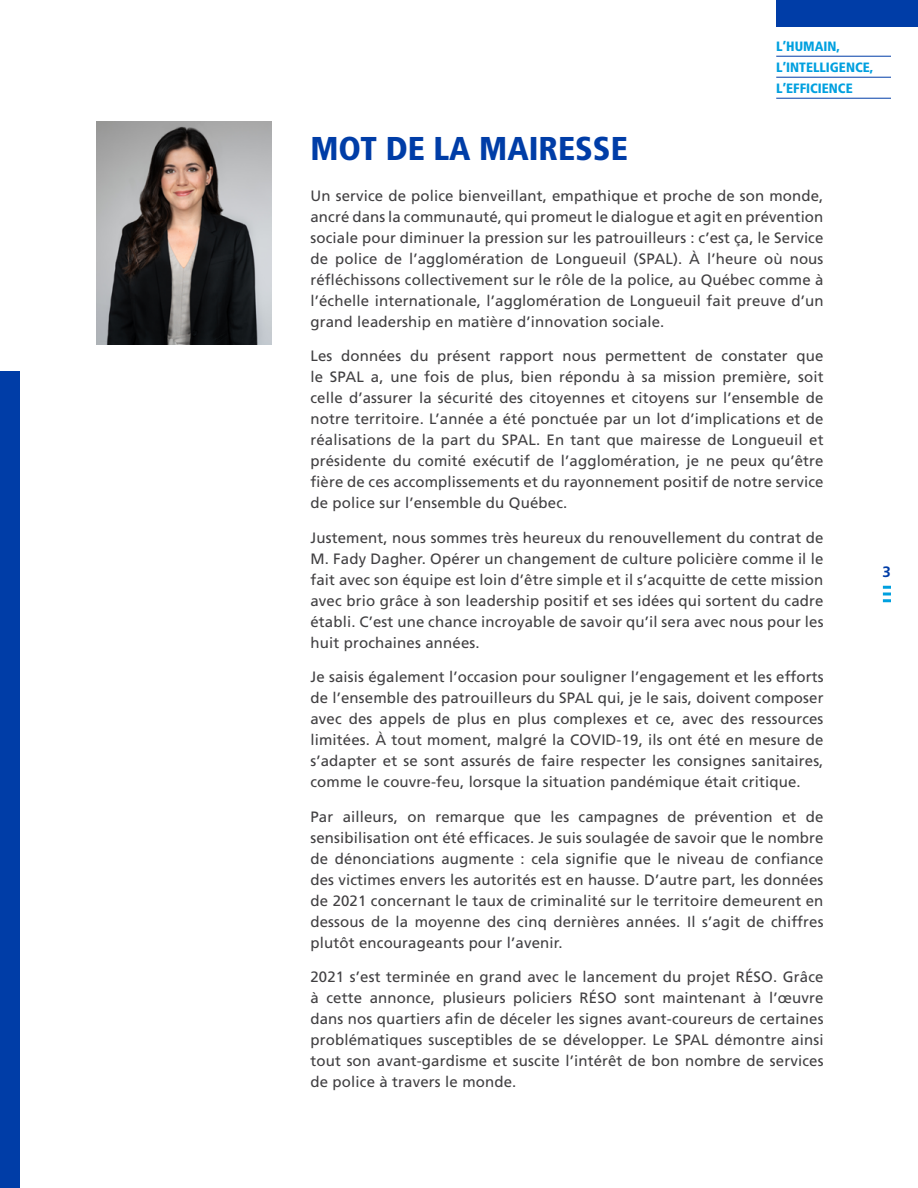
<style>
.page{position:relative;width:918px;height:1188px;background:#fff}
.page>*{position:absolute;margin:0;border:0;box-sizing:border-box;transform-origin:0 0}
.t1{font:900 condensed 33px "Frutiger";color:#003da7}
.t2{font:15px/21px "Frutiger";letter-spacing:.01em;color:#414042;text-align:justify}
.t3{font:700 15px "Frutiger";color:#003da7}
.t4{font:900 condensed 13.5px/21px "Frutiger";color:#00a0df}
</style>
<div class="page">
<hr style="left:776px;top:56px;width:115px;height:1px;background:#003da7">
<hr style="left:776px;top:77px;width:115px;height:1px;background:#003da7">
<hr style="left:776px;top:98px;width:115px;height:1px;background:#003da7">
<svg style="left:883px;top:586px;width:8px;height:16px"></svg>
<div style="left:776px;top:0;width:142px;height:27px;background:#003da7"></div>
<div style="left:0;top:371px;width:20px;height:817px;background:#003da7"></div>
<img style="left:96px;top:122px;width:176px;height:222px">
<p class="t4" style="left:776px;top:35px;width:99px">L’HUMAIN,<br>L’INTELLIGENCE,<br>L’EFFICIENCE</p>
<h1 class="t1" style="left:310px;top:128px;width:319px">MOT DE LA MAIRESSE</h1>
<p class="t2" style="left:310px;top:185px;width:514px">Un service de police bienveillant, empathique et proche de son monde, ancré dans la communauté, qui promeut le dialogue et agit en prévention sociale pour diminuer la pression sur les patrouilleurs : c’est ça, le Service de police de l’agglomération de Longueuil (SPAL). À l’heure où nous réfléchissons collectivement sur le rôle de la police, au Québec comme à l’échelle internationale, l’agglomération de Longueuil fait preuve d’un grand leadership en matière d’innovation sociale.</p>
<p class="t2" style="left:310px;top:345px;width:515px">Les données du présent rapport nous permettent de constater que le SPAL a, une fois de plus, bien répondu à sa mission première, soit celle d’assurer la sécurité des citoyennes et citoyens sur l’ensemble de notre territoire. L’année a été ponctuée par un lot d’implications et de réalisations de la part du SPAL. En tant que mairesse de Longueuil et présidente du comité exécutif de l’agglomération, je ne peux qu’être fière de ces accomplissements et du rayonnement positif de notre service de police sur l’ensemble du Québec.</p>
<p class="t2" style="left:310px;top:527px;width:515px">Justement, nous sommes très heureux du renouvellement du contrat de M. Fady Dagher. Opérer un changement de culture policière comme il le fait avec son équipe est loin d’être simple et il s’acquitte de cette mission avec brio grâce à son leadership positif et ses idées qui sortent du cadre établi. C’est une chance incroyable de savoir qu’il sera avec nous pour les huit prochaines années.</p>
<p class="t2" style="left:310px;top:666px;width:515px">Je saisis également l’occasion pour souligner l’engagement et les efforts de l’ensemble des patrouilleurs du SPAL qui, je le sais, doivent composer avec des appels de plus en plus complexes et ce, avec des ressources limitées. À tout moment, malgré la COVID-19, ils ont été en mesure de s’adapter et se sont assurés de faire respecter les consignes sanitaires, comme le couvre-feu, lorsque la situation pandémique était critique.</p>
<p class="t2" style="left:310px;top:806px;width:515px">Par ailleurs, on remarque que les campagnes de prévention et de sensibilisation ont été efficaces. Je suis soulagée de savoir que le nombre de dénonciations augmente : cela signifie que le niveau de confiance des victimes envers les autorités est en hausse. D’autre part, les données de 2021 concernant le taux de criminalité sur le territoire demeurent en dessous de la moyenne des cinq dernières années. Il s’agit de chiffres plutôt encourageants pour l’avenir.</p>
<p class="t2" style="left:310px;top:966px;width:515px">2021 s’est terminée en grand avec le lancement du projet RÉSO. Grâce à cette annonce, plusieurs policiers RÉSO sont maintenant à l’œuvre dans nos quartiers afin de déceler les signes avant-coureurs de certaines problématiques susceptibles de se développer. Le SPAL démontre ainsi tout son avant-gardisme et suscite l’intérêt de bon nombre de services de police à travers le monde.</p>
<p class="t3" style="left:883px;top:563px;width:10px">3</p>
</div>
